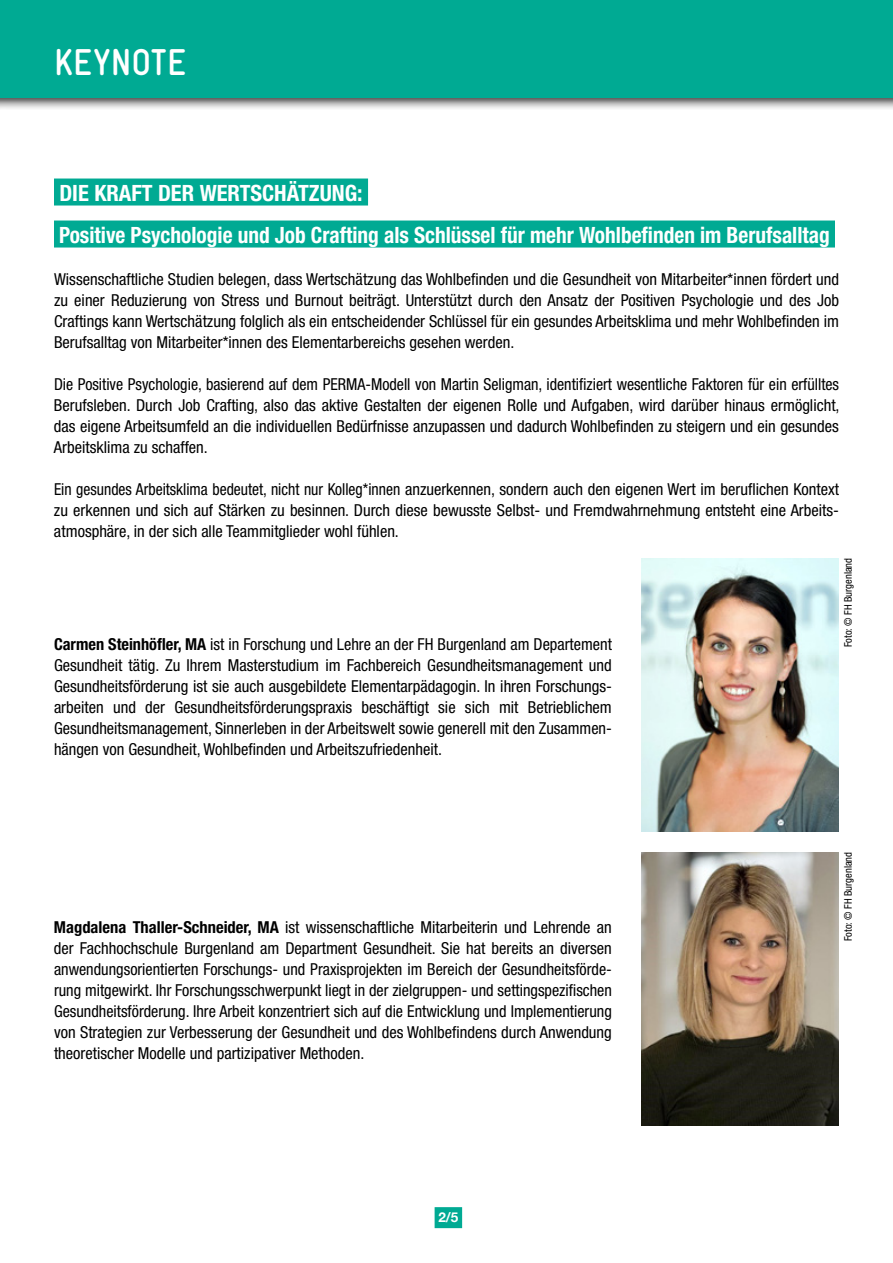
<style>
.page{position:relative;width:893px;height:1263px;background:#fff}
.page>*{position:absolute;margin:0;border:0;box-sizing:border-box;transform-origin:0 0}
.t1{font:700 37.5px "Gravur Condensed";letter-spacing:.005em;color:#fff}
.t2{font:700 condensed 22.5px/42px "Helvetica Neue LT Pro";color:#fff}
.t3{font:condensed 16.5px/21px "Helvetica Neue LT Pro";color:#000;text-align:justify}
.t4{font:condensed 16.5px/21px "Helvetica Neue LT Pro";color:#000;text-align:justify;scale:.95 1}
.t5{font:700 13.5px "Helvetica Neue";color:#fff}
.t6{font:condensed 10.5px "Helvetica Neue LT Pro";color:#000}
.s1{font-weight:700}
</style>
<div class="page">
<div style="left:0;top:0;width:893px;height:110px;background:#000;opacity:.75"></div>
<div style="left:0;top:0;width:893px;height:98px;background:#00aa93"></div>
<div style="left:54px;top:179px;width:314px;height:27px;background:#00aa93"></div>
<div style="left:54px;top:221px;width:781px;height:27px;background:#00aa93"></div>
<div style="left:435px;top:1207px;width:27px;height:21px;background:#00aa93"></div>
<img style="left:642px;top:558px;width:197px;height:273px">
<img style="left:642px;top:852px;width:197px;height:273px">
<h1 class="t1" style="left:54px;top:41px;width:133px">KEYNOTE</h1>
<h2 class="t2" style="left:59px;top:172px;width:772px">DIE KRAFT DER WERTSCHÄTZUNG:<br>Positive Psychologie und Job Crafting als Schlüssel für mehr Wohlbefinden im Berufsalltag</h2>
<p class="t3" style="left:54px;top:269px;width:787px">Wissenschaftliche Studien belegen, dass Wertschätzung das Wohlbefinden und die Gesundheit von Mitarbeiter*innen fördert und zu einer Reduzierung von Stress und Burnout beiträgt. Unterstützt durch den Ansatz der Positiven Psychologie und des Job Craftings kann Wertschätzung folglich als ein entscheidender Schlüssel für ein gesundes Arbeitsklima und mehr Wohlbefinden im Berufsalltag von Mitarbeiter*innen des Elementarbereichs gesehen werden.</p>
<p class="t3" style="left:54px;top:374px;width:787px">Die Positive Psychologie, basierend auf dem PERMA-Modell von Martin Seligman, identifiziert wesentliche Faktoren für ein erfülltes Berufsleben. Durch Job Crafting, also das aktive Gestalten der eigenen Rolle und Aufgaben, wird darüber hinaus ermöglicht, das eigene Arbeitsumfeld an die individuellen Bedürfnisse anzupassen und dadurch Wohlbefinden zu steigern und ein gesundes Arbeitsklima zu schaffen.</p>
<p class="t4" style="left:54px;top:479px;width:828px">Ein gesundes Arbeitsklima bedeutet, nicht nur Kolleg*innen anzuerkennen, sondern auch den eigenen Wert im beruflichen Kontext zu erkennen und sich auf Stärken zu besinnen. Durch diese bewusste Selbst- und Fremdwahrnehmung entsteht eine Arbeits&shy;atmosphäre, in der sich alle Teammitglieder wohl fühlen.</p>
<p class="t3" style="left:54px;top:633px;width:559px"><span class="s1">Carmen Steinhöfler, MA</span> ist in Forschung und Lehre an der FH Burgenland am Departement Gesundheit tätig. Zu Ihrem Masterstudium im Fachbereich Gesundheitsmanagement und Gesundheitsförderung ist sie auch ausgebildete Elementarpädagogin. In ihren Forschungs&shy;arbeiten und der Gesundheitsförderungspraxis beschäftigt sie sich mit Betrieblichem Gesundheitsmanagement, Sinnerleben in der Arbeitswelt sowie generell mit den Zusammen&shy;hängen von Gesundheit, Wohlbefinden und Arbeitszufriedenheit.</p>
<p class="t3" style="left:54px;top:917px;width:559px"><span class="s1">Magdalena Thaller-Schneider, MA</span> ist wissenschaftliche Mitarbeiterin und Lehrende an der Fachhochschule Burgenland am Department Gesundheit. Sie hat bereits an diversen anwendungsorientierten Forschungs- und Praxisprojekten im Bereich der Gesundheitsförde&shy;rung mitgewirkt. Ihr Forschungsschwerpunkt liegt in der zielgruppen- und settingspezifischen Gesundheitsförderung. Ihre Arbeit konzentriert sich auf die Entwicklung und Implementierung von Strategien zur Verbesserung der Gesundheit und des Wohlbefindens durch Anwendung theoretischer Modelle und partizipativer Methoden.</p>
<p class="t5" style="left:438px;top:1207px;width:22px">2/5</p>
<p class="t6" style="left:842px;top:647px;width:91px;rotate:-90deg">Foto: © FH Burgenland</p>
<p class="t6" style="left:842px;top:941px;width:91px;rotate:-90deg">Foto: © FH Burgenland</p>
</div>
